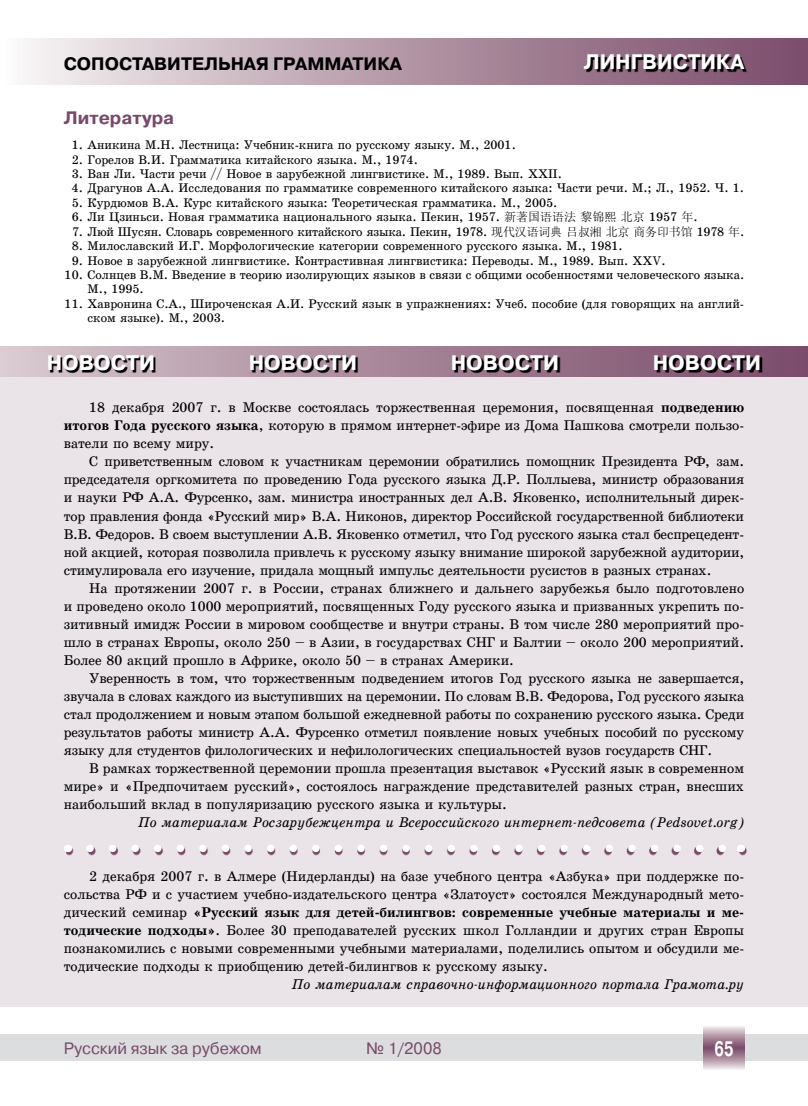
<style>
.page{position:relative;width:808px;height:1106px;background:#fff}
.page>*{position:absolute;margin:0;border:0;box-sizing:border-box;transform-origin:0 0}
.t1{font:700 21px "Pragmatica C";color:#fff}
.t2{font:700 21px "Pragmatica C";color:#fff;scale:.7 1}
.t3{font:700 18px "Pragmatica C";color:#000}
.t4{font:700 18px "Pragmatica C";color:#78496a}
.t5{font:16.5px "Pragmatica C";color:#78496a}
.t6{font:13.5px/18px "School Plain";letter-spacing:-.01em;color:#000;text-align:justify}
.t7{font:italic 13.5px "School";color:#000}
.t8{font:700 13.5px "School";color:#000}
.t9{font:12px/14.4px "School Plain";color:#000}
.s1{font-family:"Sim Sun"}
.s2{font-family:"School";font-weight:700}
</style>
<div class="page">
<div style="left:0;top:1034px;width:808px;height:26px;background:#dcddde"></div>
<svg style="left:704px;top:1026px;width:40px;height:43px;background:#b094a4"></svg>
<div style="left:0;top:38px;width:808px;height:46px;background:linear-gradient(to right,#f5f2f1,#764664)"></div>
<svg style="left:586px;top:56px;width:222px;height:29px;background:#6e4d62"></svg>
<div style="left:0;top:346px;width:808px;height:660px;background:#eae3e7"></div>
<div style="left:0;top:346px;width:808px;height:30px;background:linear-gradient(to right,#d5c6cc,#774766)"></div>
<svg style="left:50px;top:357px;width:758px;height:20px;background:#7e6473"></svg>
<svg style="left:66px;top:846px;width:681px;height:10px"></svg>
<svg style="left:90px;top:845px;width:639px;height:7px"></svg>
<h2 class="t3" style="left:64px;top:54px;width:55px">СОПОСТАВИТЕЛЬНА</h2>
<h2 class="t3" style="left:256px;top:54px;width:30px">Я ГРА</h2>
<h2 class="t3" style="left:307px;top:54px;width:48px">ММАТИКА</h2>
<h1 class="t1" style="left:584px;top:51px;width:16px">ЛИНГВИСТИКА</h1>
<h2 class="t4" style="left:64px;top:108px;width:112px">Литература</h2>
<p class="t9" style="left:72px;top:138px;width:446px">1. Аникина М.Н. Лестница: Учебник-книга по русскому языку. М., 2001.</p>
<p class="t9" style="left:72px;top:152px;width:348px">2. Горелов В.И. Грамматика китайского языка. М., 1974.</p>
<p class="t9" style="left:72px;top:166px;width:492px">3. Ван Ли. Части речи // Новое в зарубежной лингвистике. М., 1989. Вып. XXII.</p>
<p class="t9" style="left:72px;top:181px;width:674px">4. Драгунов А.А. Исследования по грамматике современного китайского языка: Части речи. М.; Л., 1952. Ч. 1.</p>
<p class="t9" style="left:72px;top:195px;width:487px">5. Курдюмов В.А. Курс китайского языка: Теоретическая грамматика. М., 2005.</p>
<p class="t9" style="left:72px;top:210px;width:627px">6. Ли Цзиньси. Новая грамматика национального языка. Пекин, 1957. <span class="s1">新著国语语法黎锦熙北京</span> 1957 <span class="s1">年</span>.</p>
<p class="t9" style="left:72px;top:224px;width:674px">7. Люй Шусян. Словарь современного китайского языка. Пекин, 1978. <span class="s1">现代汉语词典吕叔湘北京商务印书馆</span> 1978 <span class="s1">年</span>.</p>
<p class="t9" style="left:72px;top:238px;width:553px">8. Милославский И.Г. Морфологические категории современного русского языка. М., 1981.</p>
<p class="t9" style="left:72px;top:253px;width:595px">9. Новое в зарубежной лингвистике. Контрастивная лингвистика: Переводы. М., 1989. Вып. XXV.</p>
<p class="t9" style="left:88px;top:267px;width:658px;text-indent:-23px">10. Солнцев В.М. Введение в теорию изолирующих языков в связи с общими особенностями человеческого языка.<br>М., 1995.</p>
<p class="t9" style="left:88px;top:296px;width:658px;text-indent:-23px">11. Хавронина С.А., Широченская А.И. Русский язык в упражнениях: Учеб. пособие (для говорящих на англий&shy;ском языке). М., 2003.</p>
<h1 class="t1" style="left:47px;top:351px;width:17px">НОВОСТИ</h1>
<h1 class="t1" style="left:249px;top:351px;width:17px">НОВОСТИ</h1>
<h1 class="t1" style="left:451px;top:351px;width:17px">НОВОСТИ</h1>
<h1 class="t1" style="left:653px;top:351px;width:17px">НОВОСТИ</h1>
<p class="t6" style="left:89px;top:398px;width:656px">18 декабря 2007 г. в Москве состоялась торжественная церемония, посвященная <span class="s2">подведению</span></p>
<p class="t8" style="left:64px;top:417px;width:162px">итогов Года русского язы</p>
<p class="t6" style="left:243px;top:416px;width:503px"><span class="s2">ка</span>, которую в прямом интернет-эфире из Дома Пашкова смотрели пользо-</p>
<p class="t6" style="left:64px;top:434px;width:152px">ватели по всему миру.</p>
<p class="t6" style="left:89px;top:452px;width:656px">С приветственным словом к участникам церемонии обратились помощник Президента РФ, зам.</p>
<p class="t6" style="left:64px;top:470px;width:682px">председателя оргкомитета по проведению Года русского языка Д.Р. Поллыева, министр образования</p>
<p class="t6" style="left:64px;top:488px;width:682px">и науки РФ А.А. Фурсенко, зам. министра иностранных дел А.В. Яковенко, исполнительный дирек-</p>
<p class="t6" style="left:64px;top:506px;width:682px">тор правления фонда «Русский мир» В.А. Никонов, директор Российской государственной библиотеки</p>
<p class="t6" style="left:64px;top:524px;width:682px">В.В. Федоров. В своем выступлении А.В. Яковенко отметил, что Год русского языка стал беспрецедент-</p>
<p class="t6" style="left:64px;top:542px;width:682px">ной акцией, которая позволила привлечь к русскому языку внимание широкой зарубежной аудитории,</p>
<p class="t6" style="left:64px;top:560px;width:649px">стимулировала его изучение, придала мощный импульс деятельности русистов в разных странах.</p>
<p class="t6" style="left:89px;top:578px;width:656px">На протяжении 2007 г. в России, странах ближнего и дальнего зарубежья было подготовлено</p>
<p class="t6" style="left:64px;top:596px;width:682px">и проведено около 1000 мероприятий, посвященных Году русского языка и призванных укрепить по-</p>
<p class="t6" style="left:64px;top:614px;width:682px">зитивный имидж России в мировом сообществе и внутри страны. В том числе 280 мероприятий про-</p>
<p class="t6" style="left:64px;top:632px;width:682px">шло в странах Европы, около 250 – в Азии, в государствах СНГ и Балтии – около 200 мероприятий.</p>
<p class="t6" style="left:64px;top:650px;width:452px">Более 80 акций прошло в Африке, около 50 – в странах Америки.</p>
<p class="t6" style="left:89px;top:668px;width:656px">Уверенность в том, что торжественным подведением итогов Год русского языка не завершается,</p>
<p class="t6" style="left:64px;top:686px;width:682px">звучала в словах каждого из выступивших на церемонии. По словам В.В. Федорова, Год русского языка</p>
<p class="t6" style="left:64px;top:704px;width:682px">стал продолжением и новым этапом большой ежедневной работы по сохранению русского языка. Среди</p>
<p class="t6" style="left:64px;top:722px;width:682px">результатов работы министр А.А. Фурсенко отметил появление новых учебных пособий по русскому</p>
<p class="t6" style="left:64px;top:740px;width:650px">языку для студентов филологических и нефилологических специальностей вузов государств СНГ.</p>
<p class="t6" style="left:89px;top:758px;width:656px">В рамках торжественной церемонии прошла презентация выставок «Русский язык в современном</p>
<p class="t6" style="left:64px;top:776px;width:682px">мире» и «Предпочитаем русский», состоялось награждение представителей разных стран, внесших</p>
<p class="t6" style="left:64px;top:794px;width:445px">наибольший вклад в популяризацию русского языка и культуры.</p>
<p class="t7" style="left:138px;top:813px;width:123px">По материалам Росз</p>
<p class="t7" style="left:282px;top:813px;width:148px">арубежцентра и Всеросс</p>
<p class="t7" style="left:448px;top:813px;width:17px">ийского</p>
<p class="t7" style="left:504px;top:813px;width:242px">интернет-педсовета (Pedsovet.org)</p>
<p class="t6" style="left:64px;top:866px;width:682px;text-indent:26px">2 декабря 2007 г. в Алмере (Нидерланды) на базе учебного центра «Азбука» при поддержке по&shy;сольства РФ и с участием учебно-издательского центра «Златоуст» состоялся Международный мето&shy;дический семинар <span class="s2">«Русс</span></p>
<p class="t8" style="left:232px;top:903px;width:42px">кий язы</p>
<p class="t8" style="left:291px;top:903px;width:237px">к для детей-билингвов: современны</p>
<p class="t8" style="left:546px;top:903px;width:87px">е учебные мат</p>
<p class="t8" style="left:648px;top:903px;width:97px">ериалы и ме-</p>
<p class="t6" style="left:64px;top:920px;width:682px"><span class="s2">тодические подходы »</span>. Более 30 преподавателей русских школ Голландии и других стран Европы познакомились с новыми современными учебными материалами, поделились опытом и обсудили ме&shy;тодические подходы к приобщению детей-билингвов к русскому языку.</p>
<p class="t7" style="left:292px;top:975px;width:293px">По материалам справочно-информационного</p>
<p class="t7" style="left:602px;top:975px;width:18px">порт</p>
<p class="t7" style="left:636px;top:975px;width:110px">ала Грамота.ру</p>
<p class="t5" style="left:64px;top:1039px;width:199px">Русский язык за рубежом</p>
<p class="t5" style="left:366px;top:1039px;width:77px">№ 1/2008</p>
<h1 class="t2" style="left:714px;top:1037px;width:29px">65</h1>
</div>
